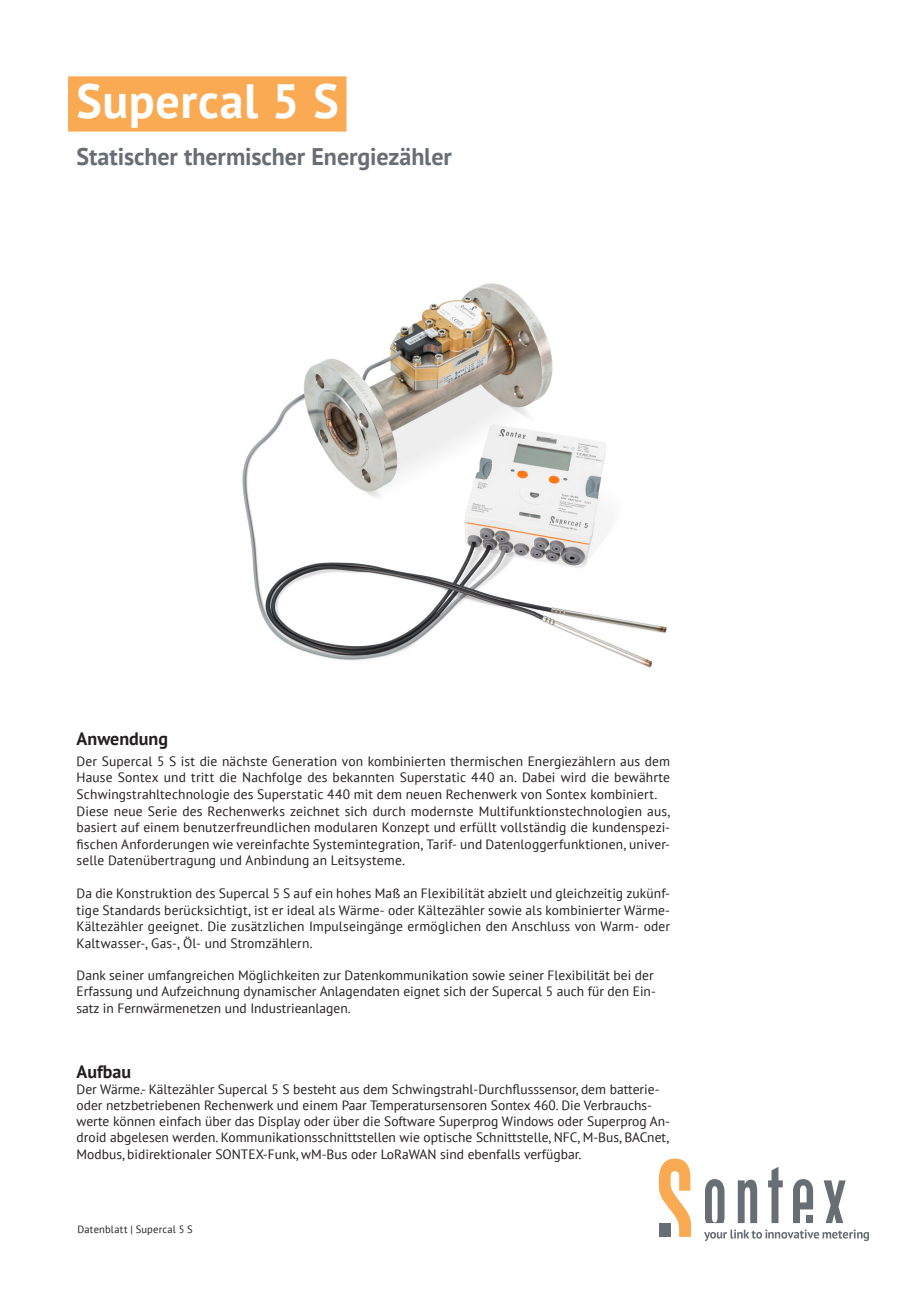
<style>
.page{position:relative;width:919px;height:1289px;background:#fff}
.page>*{position:absolute;margin:0;border:0;box-sizing:border-box;transform-origin:0 0}
.Titel_orange-hinterl{font:700 48px "PT Sans";letter-spacing:.01em;color:#fff}
.Lead{font:700 24px "PT Sans";letter-spacing:-.005em;color:#676e73}
.Titel_Lauftext{font:700 18px "PT Sans";color:#231f20}
.Lauftext_9pt_Blocksa{font:13.5px/16.5px "PT Sans";color:#231f20;text-align:justify}
.t1{font:10.5px "PT Sans";letter-spacing:.02em;color:#231f20}
</style>
<div class="page">
<div style="left:68px;top:76px;width:278px;height:56px;background:#f9aa53"></div>
<svg style="left:658px;top:1158px;width:33px;height:78px"></svg>
<svg style="left:768px;top:1167px;width:14px;height:55px"></svg>
<svg style="left:823px;top:1180px;width:22px;height:42px"></svg>
<svg style="left:793px;top:1179px;width:20px;height:43px"></svg>
<svg style="left:737px;top:1179px;width:20px;height:43px"></svg>
<svg style="left:705px;top:1179px;width:19px;height:43px"></svg>
<svg style="left:704px;top:1229px;width:164px;height:11px"></svg>
<img style="left:242px;top:283px;width:425px;height:385px">
<p class="Titel_orange-hinterl" style="left:77px;top:69px;width:264px">Supercal 5 S</p>
<p class="Lead" style="left:77px;top:141px;width:377px">Statischer thermischer Energiezähler</p>
<p class="Titel_Lauftext" style="left:77px;top:727px;width:93px">Anwendung</p>
<p class="Lauftext_9pt_Blocksa" style="left:77px;top:752px;width:595px">Der Supercal 5 S ist die nächste Generation von kombinierten thermischen Energiezählern aus dem Hause Sontex und tritt die Nachfolge des bekannten Superstatic 440 an. Dabei wird die bewährte Schwingstrahltechnologie des Superstatic 440 mit dem neuen Rechenwerk von Sontex kombiniert.</p>
<p class="Lauftext_9pt_Blocksa" style="left:77px;top:802px;width:595px">Diese neue Serie des Rechenwerks zeichnet sich durch modernste Multifunktionstechnologien aus, basiert auf einem benutzerfreundlichen modularen Konzept und erfüllt vollständig die kundenspezi&shy;fischen Anforderungen wie vereinfachte Systemintegration, Tarif- und Datenloggerfunktionen, univer&shy;selle Datenübertragung und Anbindung an Leitsysteme.</p>
<p class="Lauftext_9pt_Blocksa" style="left:77px;top:884px;width:595px">Da die Konstruktion des Supercal 5 S auf ein hohes Maß an Flexibilität abzielt und gleichzeitig zukünf&shy;tige Standards berücksichtigt, ist er ideal als Wärme- oder Kältezähler sowie als kombinierter Wärme-Kältezähler geeignet. Die zusätzlichen Impulseingänge ermöglichen den Anschluss von Warm- oder Kaltwasser-, Gas-, Öl- und Stromzählern.</p>
<p class="Lauftext_9pt_Blocksa" style="left:77px;top:967px;width:580px;text-align:left">Dank seiner umfangreichen Möglichkeiten zur Datenkommunikation sowie seiner Flexibilität bei der<br>Erfassung und Aufzeichnung dynamischer Anlagendaten eignet sich der Supercal 5 auch für den Ein&shy;satz in Fernwärmenetzen und Industrieanlagen.</p>
<p class="Titel_Lauftext" style="left:77px;top:1059px;width:56px">Aufbau</p>
<p class="Lauftext_9pt_Blocksa" style="left:77px;top:1080px;width:595px;text-align:left">Der Wärme.- Kältezähler Supercal 5 S besteht aus dem Schwingstrahl-Durchflusssensor, dem batterie&shy;oder netzbetriebenen Rechenwerk und einem Paar Temperatursensoren Sontex 460. Die Verbrauchs&shy;werte können einfach über das Display oder über die Software Superprog Windows oder Superprog An&shy;droid abgelesen werden. Kommunikationsschnittstellen wie optische Schnittstelle, NFC, M-Bus, BACnet, Modbus, bidirektionaler SONTEX-Funk, wM-Bus oder LoRaWAN sind ebenfalls verfügbar.</p>
<p class="t1" style="left:77px;top:1222px;width:117px">Datenblatt | Supercal 5 S</p>
</div>
